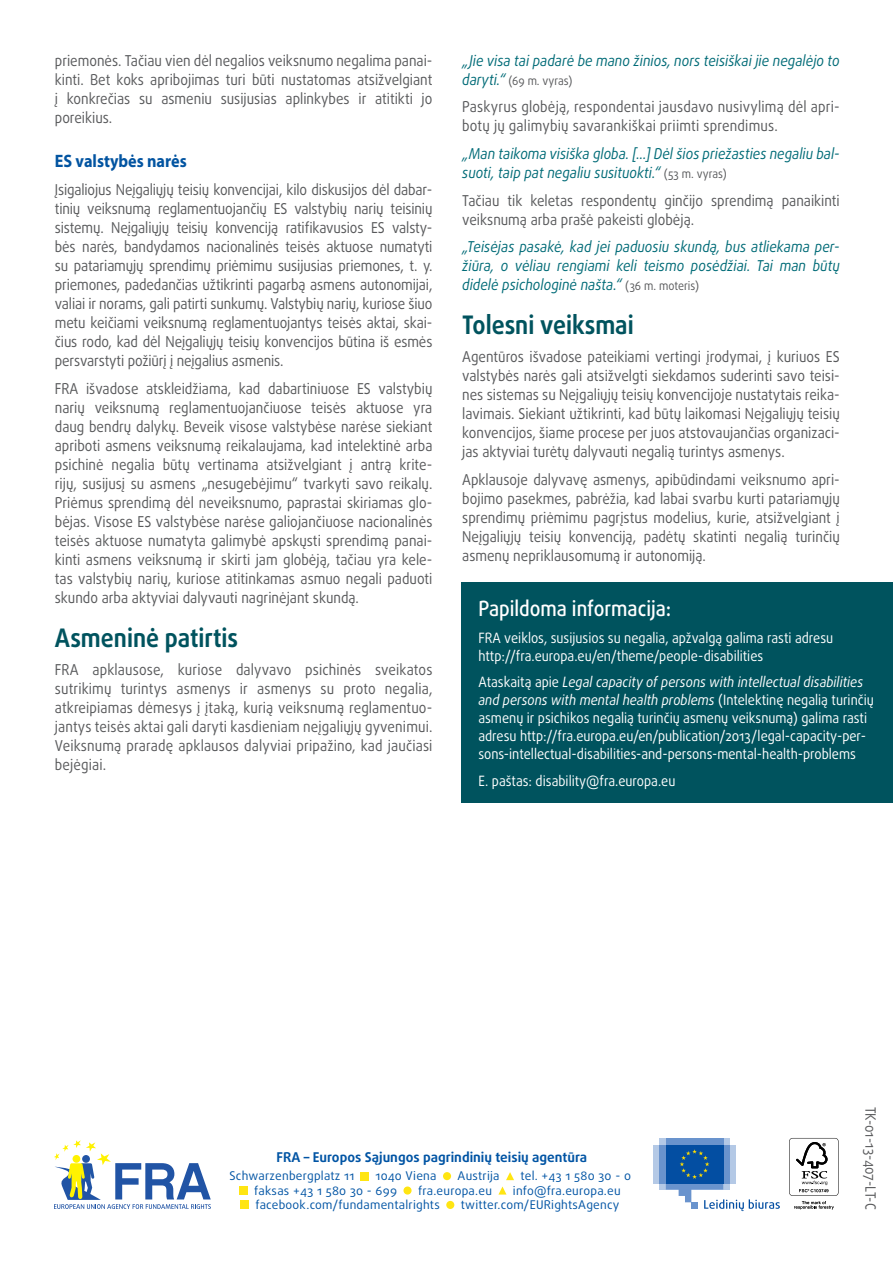
<style>
.page{position:relative;width:893px;height:1263px;background:#fff}
.page>*{position:absolute;margin:0;border:0;box-sizing:border-box;transform-origin:0 0}
.t1{font:700 25.5px "Daxline Pro";color:#00535e;scale:.9 1}
.t2{font:500 21px "Daxline Pro";color:#fff;scale:.9 1}
.t3{font:700 18px "Myriad Pro";color:#0254a1;scale:.9 1}
.t4{font:15px/19px "Daxline Pro";color:#58595b;text-align:justify;scale:.9 1}
.t5{font:italic 15px/19px "Daxline Pro";color:#006b77;scale:.9 1}
.t6{font:14.25px/18px "Daxline Pro";color:#fff;scale:.9 1}
.t7{font:14.25px "Daxline Pro";letter-spacing:-.005em;color:#58595b;scale:.9 1}
.t8{font:700 13.5px "Daxline Pro";color:#0054a4}
.t9{font:12px "Daxline Pro";letter-spacing:.02em;color:#0054a4}
.t10{font:12px "Daxline Pro";color:#58595b;scale:.9 1}
.s1{font-style:italic;font-size:15px;color:#006b77}
.s2{font-style:normal;font-size:12px;color:#58595b}
.s3{font-style:italic}
</style>
<div class="page">
<div style="left:461px;top:582px;width:432px;height:220px;background:#00535e"></div>
<div style="left:659px;top:1183px;width:71px;height:6px;background:#b4c9e6"></div>
<svg style="left:659px;top:1138px;width:71px;height:7px"></svg>
<div style="left:666px;top:1138px;width:57px;height:7px;background:#6993cd"></div>
<div style="left:723px;top:1145px;width:7px;height:38px;background:#6993cd"></div>
<div style="left:730px;top:1145px;width:6px;height:38px;background:#b4c9e6"></div>
<div style="left:659px;top:1145px;width:7px;height:38px;background:#6993cd"></div>
<div style="left:653px;top:1145px;width:6px;height:38px;background:#b4c9e6"></div>
<div style="left:666px;top:1145px;width:57px;height:38px;background:#034ea2"></div>
<svg style="left:666px;top:1149px;width:114px;height:62px"></svg>
<div style="left:361px;top:1172px;width:8px;height:8px;background:#ffe512"></div>
<div style="left:443px;top:1172px;width:8px;height:8px;background:#ffe512;border-radius:50%"></div>
<svg style="left:506px;top:1172px;width:8px;height:8px"></svg>
<div style="left:240px;top:1186px;width:8px;height:8px;background:#ffe512"></div>
<svg style="left:403px;top:1186px;width:9px;height:8px"></svg>
<svg style="left:498px;top:1186px;width:8px;height:8px"></svg>
<div style="left:241px;top:1201px;width:8px;height:8px;background:#ffe512"></div>
<div style="left:446px;top:1201px;width:8px;height:8px;background:#ffe512;border-radius:50%"></div>
<svg style="left:54px;top:1140px;width:157px;height:69px"></svg>
<svg style="left:789px;top:1138px;width:49px;height:71px"></svg>
<p class="t4" style="left:55px;top:51px;width:421px">priemonės. Tačiau vien dėl negalios veiksnumo negalima panai&shy;kinti. Bet koks apribojimas turi būti nustatomas atsižvelgiant į konkrečias su asmeniu susijusias aplinkybes ir atitikti jo poreikius.</p>
<p class="t3" style="left:55px;top:149px;width:148px">ES valstybės narės</p>
<p class="t4" style="left:55px;top:180px;width:421px">Įsigaliojus Neįgaliųjų teisių konvencijai, kilo diskusijos dėl dabar&shy;tinių veiksnumą reglamentuojančių ES valstybių narių teisinių sistemų. Neįgaliųjų teisių konvenciją ratifikavusios ES valsty&shy;bės narės, bandydamos nacionalinės teisės aktuose numatyti su patariamųjų sprendimų priėmimu susijusias priemones, t. y. priemones, padedančias užtikrinti pagarbą asmens autonomijai, valiai ir norams, gali patirti sunkumų. Valstybių narių, kuriose šiuo metu keičiami veiksnumą reglamentuojantys teisės aktai, skai&shy;čius rodo, kad dėl Neįgaliųjų teisių konvencijos būtina iš esmės persvarstyti požiūrį į neįgalius asmenis.</p>
<p class="t4" style="left:55px;top:379px;width:421px">FRA išvadose atskleidžiama, kad dabartiniuose ES valstybių narių veiksnumą reglamentuojančiuose teisės aktuose yra daug bendrų dalykų. Beveik visose valstybėse narėse siekiant apriboti asmens veiksnumą reikalaujama, kad intelektinė arba psichinė negalia būtų vertinama atsižvelgiant į antrą krite&shy;rijų, susijusį su asmens „nesugebėjimu“ tvarkyti savo reikalų.<br>Priėmus sprendimą dėl neveiksnumo, paprastai skiriamas glo&shy;bėjas. Visose ES valstybėse narėse galiojančiuose nacionalinės teisės aktuose numatyta galimybė apskųsti sprendimą panai&shy;kinti asmens veiksnumą ir skirti jam globėją, tačiau yra kele&shy;tas valstybių narių, kuriose atitinkamas asmuo negali paduoti skundo arba aktyviai dalyvauti nagrinėjant skundą.</p>
<h1 class="t1" style="left:55px;top:621px;width:205px">Asmeninė patirtis</h1>
<p class="t4" style="left:55px;top:660px;width:421px">FRA apklausose, kuriose dalyvavo psichinės sveikatos sutrikimų turintys asmenys ir asmenys su proto negalia, atkreipiamas dėmesys į įtaką, kurią veiksnumą reglamentuo&shy;jantys teisės aktai gali daryti kasdieniam neįgaliųjų gyvenimui.<br>Veiksnumą praradę apklausos dalyviai pripažino, kad jaučiasi bejėgiai.</p>
<p class="t5" style="left:462px;top:51px;width:421px">„Jie visa tai padarė be mano žinios, nors teisiškai jie negalėjo to</p>
<p class="t10" style="left:462px;top:73px;width:124px"><span class="s1">daryti.“</span> (69 m. vyras)</p>
<p class="t4" style="left:462px;top:98px;width:421px">Paskyrus globėją, respondentai jausdavo nusivylimą dėl apri&shy;botų jų galimybių savarankiškai priimti sprendimus.</p>
<p class="t5" style="left:462px;top:144px;width:421px">„Man taikoma visiška globa. [...] Dėl šios priežasties negaliu bal&shy;suoti, taip pat negaliu susituokti.“ <span class="s2">(53 m. vyras)</span></p>
<p class="t4" style="left:462px;top:191px;width:421px">Tačiau tik keletas respondentų ginčijo sprendimą panaikinti veiksnumą arba prašė pakeisti globėją.</p>
<p class="t5" style="left:462px;top:237px;width:421px;text-align:justify">„Teisėjas pasakė, kad jei paduosiu skundą, bus atliekama per&shy;žiūra, o vėliau rengiami keli teismo posėdžiai. Tai man būtų didelė psichologinė našta.“ <span class="s2">(36 m. moteris)</span></p>
<h1 class="t1" style="left:462px;top:308px;width:192px">Tolesni veiksmai</h1>
<p class="t4" style="left:462px;top:347px;width:421px">Agentūros išvadose pateikiami vertingi įrodymai, į kuriuos ES valstybės narės gali atsižvelgti siekdamos suderinti savo teisi&shy;nes sistemas su Neįgaliųjų teisių konvencijoje nustatytais reika&shy;lavimais. Siekiant užtikrinti, kad būtų laikomasi Neįgaliųjų teisių konvencijos, šiame procese per juos atstovaujančias organizaci&shy;jas aktyviai turėtų dalyvauti negalią turintys asmenys.</p>
<p class="t4" style="left:462px;top:470px;width:421px">Apklausoje dalyvavę asmenys, apibūdindami veiksnumo apri&shy;bojimo pasekmes, pabrėžia, kad labai svarbu kurti patariamųjų sprendimų priėmimu pagrįstus modelius, kurie, atsižvelgiant į Neįgaliųjų teisių konvenciją, padėtų skatinti negalią turinčių asmenų nepriklausomumą ir autonomiją.</p>
<h2 class="t2" style="left:478px;top:595px;width:216px">Papildoma informacija:</h2>
<p class="t6" style="left:478px;top:628px;width:396px">FRA veiklos, susijusios su negalia, apžvalgą galima rasti adresu http://fra.europa.eu/en/theme/people-disabilities</p>
<p class="t6" style="left:478px;top:673px;width:441px">Ataskaitą apie <span class="s3">Legal capacity of persons with intellectual disabilities and persons with mental health problems</span> (I ntelektinę negalią turinčių asmenų ir psichikos negalią turinčių asmenų veiksnumą) galima rasti adresu http://fra.europa.eu/en/publication/2013/legal-capacity-per&shy;sons-intellectual-disabilities-and-persons-mental-health-problems</p>
<p class="t6" style="left:478px;top:771px;width:220px">E. paštas: disability@fra.europa.eu</p>
<p class="t8" style="left:277px;top:1148px;width:312px">FRA – Europos Sąjungos pagrindinių teisių agentūra</p>
<p class="t9" style="left:229px;top:1168px;width:126px">Schwarzenbergplatz 11</p>
<p class="t9" style="left:375px;top:1168px;width:63px">1040 Viena</p>
<p class="t9" style="left:458px;top:1168px;width:43px">Austrija</p>
<p class="t9" style="left:521px;top:1168px;width:112px">tel. +43 1 580 30 - 0</p>
<p class="t9" style="left:254px;top:1182px;width:144px">faksas +43 1 580 30 - 699</p>
<p class="t9" style="left:418px;top:1182px;width:75px">fra.europa.eu</p>
<p class="t9" style="left:513px;top:1182px;width:109px">info@fra.europa.eu</p>
<p class="t9" style="left:255px;top:1197px;width:186px">facebook.com/fundamentalrights</p>
<p class="t9" style="left:461px;top:1197px;width:160px">twitter.com/EU RightsAgency</p>
<p class="t7" style="left:880px;top:1107px;width:116px;rotate:90deg">TK-01-13-407-LT-C</p>
</div>
